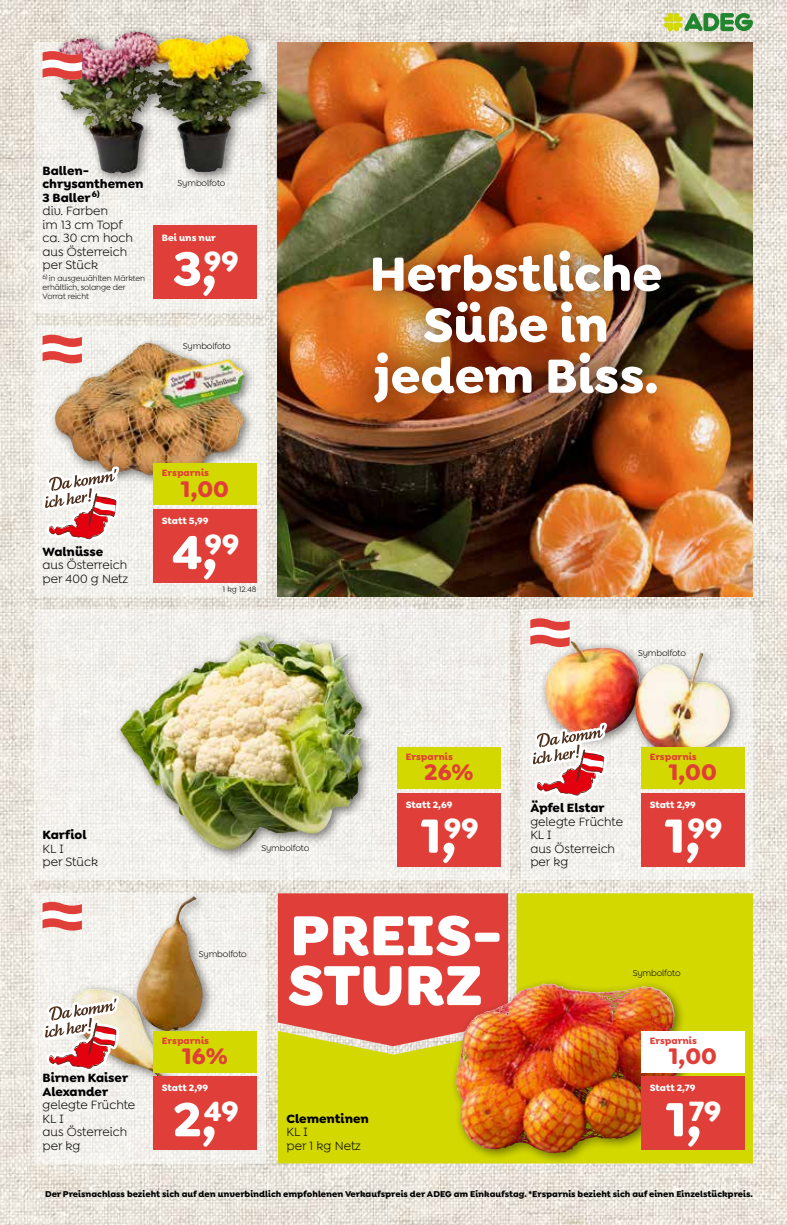
<style>
.page{position:relative;width:787px;height:1225px;background:#fff}
.page>*{position:absolute;margin:0;border:0;box-sizing:border-box;transform-origin:0 0}
.t1{font:700 51px/51px "Goldplay Alt";color:#fff;text-align:center}
.t2{font:700 24px "Goldplay Alt";color:#df3f38}
.t3{font:12.75px/13.5px "Goldplay Alt";color:#000}
.t4{font:700 12.75px/13.5px "Goldplay Alt";color:#000}
.t5{font:700 9.75px "Goldplay Alt";color:#fff}
.t6{font:700 9.75px "Goldplay Alt";color:#df3f38}
.t7{font:700 9px "Goldplay Alt";color:#000}
.t8{font:9px "Goldplay Alt";letter-spacing:-.015em;color:#000}
.t9{font:8.25px/9px "Goldplay Alt";letter-spacing:-.01em;color:#000}
.s1{font-weight:700}
</style>
<div class="page">
<img style="left:0;top:0;width:787px;height:1225px">
<div style="left:34px;top:43px;width:231px;height:270px;background:#f2f0eb"></div>
<div style="left:34px;top:326px;width:231px;height:270px;background:#f2f0ec"></div>
<div style="left:522px;top:610px;width:231px;height:270px;background:#f2f0ec"></div>
<div style="left:34px;top:893px;width:231px;height:270px;background:#f3f1ec"></div>
<div style="left:34px;top:610px;width:475px;height:270px;background:#f2efeb"></div>
<svg style="left:664px;top:13px;width:89px;height:18px;background:#84b467"></svg>
<div style="left:278px;top:893px;width:475px;height:270px;background:#d3d800"></div>
<svg style="left:278px;top:893px;width:230px;height:153px"></svg>
<img style="left:278px;top:43px;width:475px;height:553px">
<div style="left:342px;top:222px;width:348px;height:209px;background:#000;opacity:.75"></div>
<div style="left:450px;top:978px;width:242px;height:186px;background:#000;opacity:.5"></div>
<img style="left:455px;top:983px;width:87px;height:156px">
<div style="left:67px;top:890px;width:148px;height:207px;background:#000;opacity:.5"></div>
<img style="left:136px;top:896px;width:67px;height:135px">
<div style="left:539px;top:635px;width:203px;height:130px;background:#000;opacity:.5"></div>
<img style="left:545px;top:641px;width:185px;height:112px">
<div style="left:115px;top:629px;width:259px;height:232px;background:#000;opacity:.5"></div>
<img style="left:136px;top:635px;width:121px;height:82px">
<div style="left:49px;top:337px;width:207px;height:150px;background:#000;opacity:.5"></div>
<img style="left:55px;top:342px;width:190px;height:133px">
<div style="left:48px;top:26px;width:232px;height:159px;background:#000;opacity:.5"></div>
<img style="left:88px;top:31px;width:46px;height:19px">
<svg style="left:43px;top:50px;width:39px;height:30px"></svg>
<svg style="left:43px;top:334px;width:39px;height:30px"></svg>
<svg style="left:530px;top:617px;width:39px;height:30px"></svg>
<svg style="left:43px;top:901px;width:39px;height:30px"></svg>
<div style="left:153px;top:226px;width:104px;height:73px;background:#df3f38"></div>
<div style="left:153px;top:509px;width:104px;height:74px;background:#df3f38"></div>
<div style="left:153px;top:464px;width:104px;height:41px;background:#d3d800"></div>
<div style="left:153px;top:1076px;width:104px;height:74px;background:#df3f38"></div>
<div style="left:153px;top:1031px;width:104px;height:41px;background:#d3d800"></div>
<div style="left:641px;top:793px;width:103px;height:73px;background:#df3f38"></div>
<div style="left:641px;top:747px;width:103px;height:42px;background:#d3d800"></div>
<div style="left:397px;top:793px;width:103px;height:73px;background:#df3f38"></div>
<div style="left:397px;top:747px;width:103px;height:42px;background:#d3d800"></div>
<div style="left:641px;top:1076px;width:103px;height:74px;background:#df3f38"></div>
<div style="left:641px;top:1031px;width:103px;height:41px;background:#fff"></div>
<svg style="left:42px;top:996px;width:77px;height:75px"></svg>
<svg style="left:530px;top:722px;width:77px;height:76px"></svg>
<svg style="left:42px;top:466px;width:77px;height:76px"></svg>
<p class="t3" style="left:43px;top:164px;width:103px"><span class="s1">Ballen&shy;chrysanthemen<br>3 Baller</span><sup>6)<br></sup>div. Farben<br>im 13 cm Topf<br>ca. 30 cm hoch aus Österreich per Stück</p>
<p class="t9" style="left:43px;top:274px;width:104px"><sup>6)</sup>in ausgewählten Märkten erhältlich, solange der<br>Vorrat reicht</p>
<p class="t8" style="left:177px;top:178px;width:49px">Symbolfoto</p>
<p class="t5" style="left:162px;top:231px;width:56px">Bei uns nur</p>
<h1 class="t1" style="left:173px;top:242px;width:67px">3,<sup>99</sup></h1>
<p class="t8" style="left:183px;top:341px;width:49px">Symbolfoto</p>
<p class="t4" style="left:43px;top:544px;width:62px">Walnüsse</p>
<p class="t3" style="left:43px;top:558px;width:87px">aus Österreich per 400 g Netz</p>
<p class="t6" style="left:162px;top:467px;width:49px">Ersparnis</p>
<h2 class="t2" style="left:181px;top:473px;width:50px">1,00</h2>
<p class="t5" style="left:162px;top:514px;width:48px">Statt 5,99</p>
<h1 class="t1" style="left:172px;top:526px;width:69px">4,<sup>99</sup></h1>
<p class="t9" style="left:223px;top:585px;width:35px">1 kg 12.48</p>
<h1 class="t1" style="left:369px;top:247px;width:294px">Herbstliche<br>Süße in jedem Biss.</h1>
<p class="t8" style="left:638px;top:647px;width:49px">Symbolfoto</p>
<p class="t4" style="left:43px;top:828px;width:46px">Karfiol</p>
<p class="t3" style="left:43px;top:842px;width:57px">KL I<br>per Stück</p>
<p class="t8" style="left:261px;top:843px;width:49px">Symbolfoto</p>
<p class="t8" style="left:199px;top:949px;width:49px">Symbolfoto</p>
<p class="t4" style="left:43px;top:1071px;width:87px">Birnen Kaiser<br>Alexander</p>
<p class="t3" style="left:43px;top:1098px;width:94px">gelegte Früchte<br>KL I<br>aus Österreich per kg</p>
<p class="t6" style="left:162px;top:1034px;width:49px">Ersparnis</p>
<h2 class="t2" style="left:182px;top:1040px;width:47px">16%</h2>
<p class="t5" style="left:162px;top:1081px;width:48px">Statt 2,99</p>
<h1 class="t1" style="left:173px;top:1093px;width:67px">2,<sup>49</sup></h1>
<p class="t4" style="left:286px;top:1111px;width:84px">Clementinen</p>
<p class="t3" style="left:286px;top:1125px;width:76px">KL I<br>per 1 kg Netz</p>
<p class="t6" style="left:406px;top:750px;width:49px">Ersparnis</p>
<h2 class="t2" style="left:424px;top:756px;width:51px">26%</h2>
<p class="t5" style="left:406px;top:798px;width:48px">Statt 2,69</p>
<h1 class="t1" style="left:421px;top:809px;width:59px">1,<sup>99</sup></h1>
<p class="t4" style="left:530px;top:801px;width:76px">Äpfel Elstar</p>
<p class="t3" style="left:530px;top:815px;width:94px">gelegte Früchte<br>KL I<br>aus Österreich per kg</p>
<p class="t6" style="left:649px;top:750px;width:49px">Ersparnis</p>
<h2 class="t2" style="left:668px;top:756px;width:50px">1,00</h2>
<p class="t5" style="left:649px;top:798px;width:48px">Statt 2,99</p>
<h1 class="t1" style="left:665px;top:809px;width:59px">1,<sup>99</sup></h1>
<p class="t8" style="left:632px;top:968px;width:49px">Symbolfoto</p>
<p class="t6" style="left:650px;top:1034px;width:49px">Ersparnis</p>
<h2 class="t2" style="left:668px;top:1040px;width:50px">1,00</h2>
<p class="t5" style="left:650px;top:1081px;width:47px">Statt 2,79</p>
<h1 class="t1" style="left:666px;top:1093px;width:57px">1,<sup>79</sup></h1>
<p class="t7" style="left:45px;top:1187px;width:709px">Der Preisnachlass bezieht sich auf den unverbindlich empfohlenen Verkaufspreis der ADEG am Einkaufstag. *Ersparnis bezieht sich auf einen Einzelstückpreis.</p>
</div>
